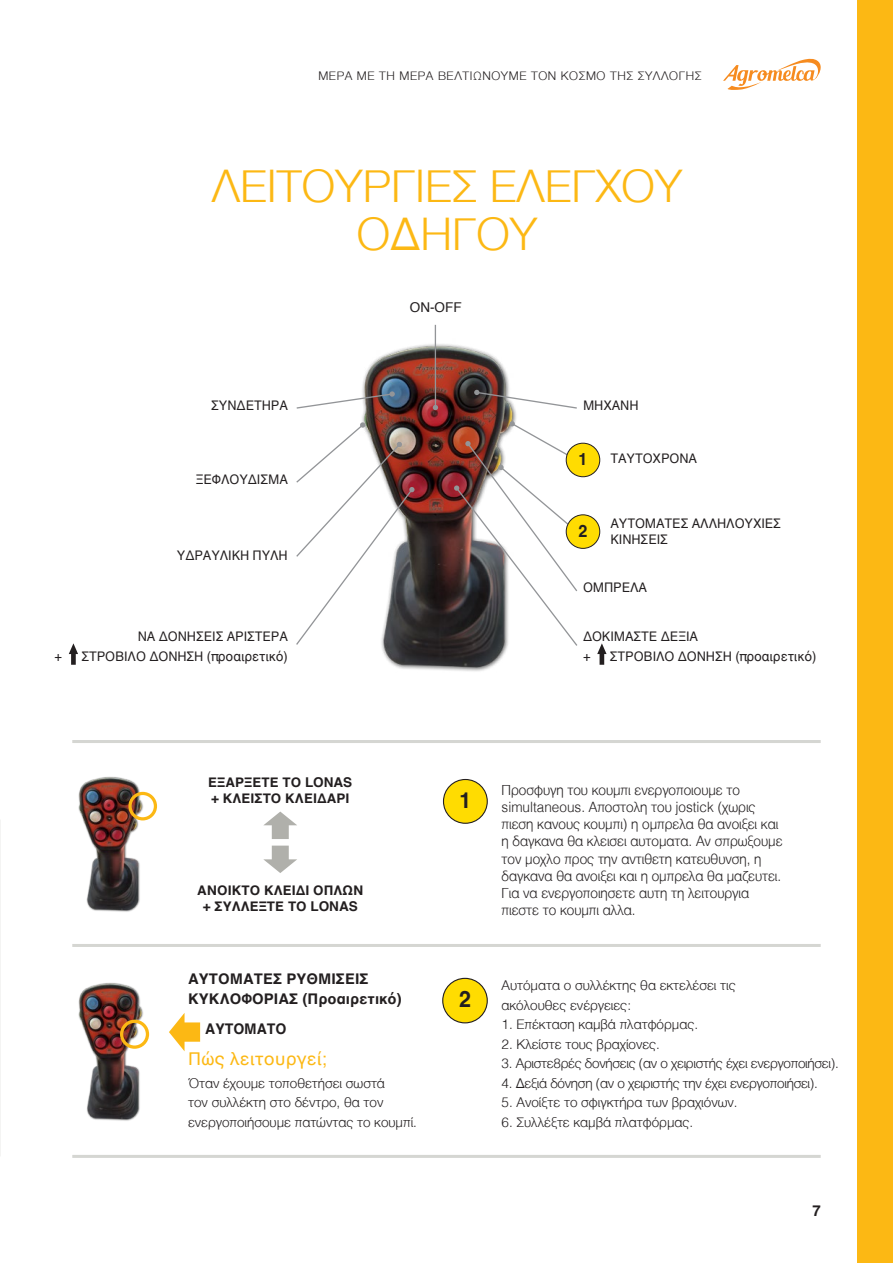
<style>
.page{position:relative;width:893px;height:1263px;background:#fff}
.page>*{position:absolute;margin:0;border:0;box-sizing:border-box;transform-origin:0 0}
.Titular{font:300 45px/48px "Helvetica";color:#fcb814;text-align:center}
.t1{font:700 22.5px "Helvetica";color:#231f20;scale:.95 1}
.t2{font:700 22.2px "Helvetica";color:#231f20;scale:.95 1}
.Texto{font:18px "Helvetica";color:#fcb814}
.t3{font:700 16.95px "Helvetica";color:#231f20;scale:.95 1}
.Texto-2{font:700 15px/19.5px "Helvetica";color:#231f20}
.Texto-3{font:700 15px "Helvetica";color:#231f20;scale:.95 1}
.Texto-4{font:300 14.25px/17.1px "Helvetica";color:#231f20;scale:.95 1}
.Texto-5{font:300 13.5px/19.5px "Helvetica";color:#231f20}
.Texto-6{font:300 13.5px "Helvetica";letter-spacing:-.02em;color:#231f20}
.Texto-7{font:13.5px "Helvetica";letter-spacing:-.01em;color:#231f20;scale:.95 1}
.Titular-2{font:13.5px "Helvetica";letter-spacing:-.01em;color:#231f20;scale:.95 1}
.Texto-8{font:700 13.5px/16.2px "Helvetica";color:#231f20}
.Texto-9{font:13.5px "Helvetica";letter-spacing:-.01em;color:#231f20}
.t4{font:300 12px "Helvetica";letter-spacing:.05em;color:#231f20}
</style>
<div class="page">
<svg style="left:169px;top:1013px;width:31px;height:38px"></svg>
<svg style="left:263px;top:811px;width:34px;height:28px"></svg>
<svg style="left:263px;top:846px;width:34px;height:27px"></svg>
<div style="left:443px;top:779px;width:44px;height:44px;background:#ffdc01;border-radius:50%"></div>
<div style="left:443px;top:779px;width:45px;height:45px;border:1px solid #231f20;border-radius:50%"></div>
<div style="left:443px;top:978px;width:44px;height:45px;background:#ffdc01;border-radius:50%"></div>
<div style="left:442px;top:978px;width:46px;height:45px;border:1px solid #231f20;border-radius:50%"></div>
<svg style="left:597px;top:643px;width:10px;height:22px"></svg>
<svg style="left:69px;top:643px;width:9px;height:22px"></svg>
<img style="left:362px;top:339px;width:154px;height:332px">
<svg style="left:296px;top:391px;width:99px;height:18px"></svg>
<svg style="left:296px;top:422px;width:119px;height:224px"></svg>
<svg style="left:474px;top:390px;width:103px;height:19px"></svg>
<hr style="left:435px;top:325px;width:1px;height:82px;background:#939598">
<svg style="left:433px;top:405px;width:5px;height:5px"></svg>
<div style="left:566px;top:443px;width:34px;height:34px;background:#ffdc01;border-radius:50%"></div>
<div style="left:566px;top:443px;width:34px;height:34px;border:1px solid #231f20;border-radius:50%"></div>
<div style="left:566px;top:515px;width:34px;height:33px;background:#ffdc01;border-radius:50%"></div>
<div style="left:566px;top:514px;width:34px;height:35px;border:1px solid #231f20;border-radius:50%"></div>
<svg style="left:454px;top:421px;width:125px;height:226px"></svg>
<hr style="left:72px;top:740px;width:749px;height:3px;background:#d5d6d2">
<hr style="left:72px;top:1155px;width:749px;height:3px;background:#d5d6d2">
<hr style="left:72px;top:944px;width:749px;height:3px;background:#d5d6d2">
<img style="left:78px;top:776px;width:73px;height:136px">
<div style="left:128px;top:792px;width:29px;height:28px;border:3px solid #fcb814;border-radius:50%"></div>
<img style="left:78px;top:983px;width:72px;height:138px">
<div style="left:120px;top:1020px;width:29px;height:29px;border:3px solid #fcb814;border-radius:50%"></div>
<svg style="left:723px;top:58px;width:98px;height:32px"></svg>
<div style="left:857px;top:0;width:36px;height:1263px;background:#fcb814"></div>
<p class="t4" style="left:318px;top:65px;width:385px">ΜΕΡΑ ΜΕ ΤΗ ΜΕΡΑ ΒΕΛΤΙΩΝΟΥΜΕ ΤΟΝ ΚΟΣΜΟ ΤΗΣ ΣΥΛΛΟΓΗΣ</p>
<p class="Titular" style="left:212px;top:158px;width:472px">ΛΕΙΤΟΥΡΓΊΕΣ ΕΛΈΓΧΟΥ<br>ΟΔΗΓΟΎ</p>
<p class="Texto-7" style="left:211px;top:395px;width:82px">ΣΥΝΔΕΤΉ ΡΑ</p>
<p class="Texto-7" style="left:196px;top:469px;width:98px">ΞΕΦΛΟΎΔΙΣΜΑ</p>
<p class="Texto-7" style="left:177px;top:545px;width:118px">ΥΔΡΑΥΛΙΚΗ ΠΥΛΗ</p>
<p class="Titular-2" style="left:138px;top:625px;width:159px">ΝΑ ΔΟΝΉΣΕΙΣ ΑΡΙΣΤΕΡΆ</p>
<p class="Titular-2" style="left:55px;top:646px;width:9px">+</p>
<p class="Titular-2" style="left:81px;top:646px;width:219px">ΣΤΡΟΒΙΛΟ ΔΌΝΗΣΗ (προαιρετικό)</p>
<p class="Texto-9" style="left:410px;top:297px;width:53px">ON-OFF</p>
<p class="Titular-2" style="left:583px;top:395px;width:58px">ΜΗΧΑΝΉ</p>
<p class="t3" style="left:578px;top:449px;width:11px">1</p>
<p class="Texto-7" style="left:610px;top:447px;width:93px">ΤΑΥΤΌΧΡΟΝΑ</p>
<p class="Texto-7" style="left:610px;top:513px;width:181px">ΑΥΤΟΜΑΤΕΣ ΑΛΛΗΛΟΥΧΙΕΣ</p>
<p class="Texto-7" style="left:610px;top:529px;width:62px">ΚΙΝΗΣΕΙΣ</p>
<p class="Texto-7" style="left:583px;top:577px;width:69px">ΟΜΠΡΈΛΑ</p>
<p class="t3" style="left:578px;top:520px;width:11px">2</p>
<p class="Texto-7" style="left:583px;top:625px;width:123px">ΔΟΚΙΜΑΣΤΕ ΔΕΞΙΑ</p>
<p class="Titular-2" style="left:583px;top:646px;width:9px">+</p>
<p class="Titular-2" style="left:610px;top:646px;width:219px">ΣΤΡΟΒΙΛΟ ΔΌΝΗΣΗ (προαιρετικό)</p>
<p class="Texto-8" style="left:208px;top:775px;width:146px">ΕΞΑΡΞΕΤΕ ΤΟ LONAS + ΚΛΕΙΣΤΟ ΚΛΕΙΔΑΡΙ</p>
<p class="Texto-8" style="left:197px;top:883px;width:168px;text-align:center">ΑΝΟΙΚΤΟ ΚΛΕΙΔΙ ΟΠΛΩΝ + ΣΥΛΛΕΞΤΕ ΤΟ LONAS</p>
<p class="Texto-2" style="left:188px;top:971px;width:215px">ΑΥΤΟΜΑΤΕΣ ΡΥΘΜΙΣΕΙΣ<br>ΚΥΚΛΟΦΟΡΙΑΣ (Προαιρετικό)</p>
<p class="Texto-3" style="left:205px;top:1019px;width:87px">ΑΥΤΌΜΑΤΟ</p>
<p class="Texto" style="left:188px;top:1045px;width:140px">Πώς λειτουργεί;</p>
<p class="Texto-5" style="left:188px;top:1072px;width:230px">Όταν έχουμε τοποθετήσει σωστά<br>τον συλλέκτη στο δέντρο, θα τον ενεργοποιήσουμε πατώντας το κουμπί.</p>
<p class="t2" style="left:459px;top:787px;width:14px">1</p>
<p class="t1" style="left:459px;top:986px;width:14px">2</p>
<p class="Texto-4" style="left:502px;top:780px;width:297px">Προσφυγη του κουμπι ενεργοποιουμε το simultaneous. Αποστολη του jostick (χωρις πιεση κανους κουμπι) η ομπρελα θα ανοιξει και η δαγκανα θα κλεισει αυτοματα. Αν σπρωξουμε τον μοχλο προς την αντιθετη κατευθυνση, η δαγκανα θα ανοιξει και η ομπρελα θα μαζευτει.<br>Για να ενεργοποιησετε αυτη τη λειτουργια πιεστε το κουμπι αλλα.</p>
<p class="Texto-5" style="left:502px;top:975px;width:236px">Αυτόματα ο συλλέκτης θα εκτελέσει τις</p>
<p class="Texto-5" style="left:502px;top:994px;width:131px">ακόλουθες ενέργειες:</p>
<p class="Texto-5" style="left:502px;top:1014px;width:198px">1. Επέκταση καμβά πλατφόρμας.</p>
<p class="Texto-5" style="left:502px;top:1033px;width:160px">2. Κλείστε τους βραχίονες.</p>
<p class="Texto-6" style="left:502px;top:1052px;width:339px">3. Αριστε8ρές δονήσεις (αν ο χειριστής έχει ενεργοποιήσει).</p>
<p class="Texto-6" style="left:502px;top:1071px;width:318px">4. Δεξιά δόνηση (αν ο χειριστής την έχει ενεργοποιήσει).</p>
<p class="Texto-5" style="left:502px;top:1092px;width:237px">5. Ανοίξτε το σφιγκτήρα των βραχιόνων.</p>
<p class="Texto-5" style="left:502px;top:1111px;width:193px">6. Συλλέξτε καμβά πλατφόρμας.</p>
<p class="Texto-2" style="left:812px;top:1203px;width:10px">7</p>
</div>
